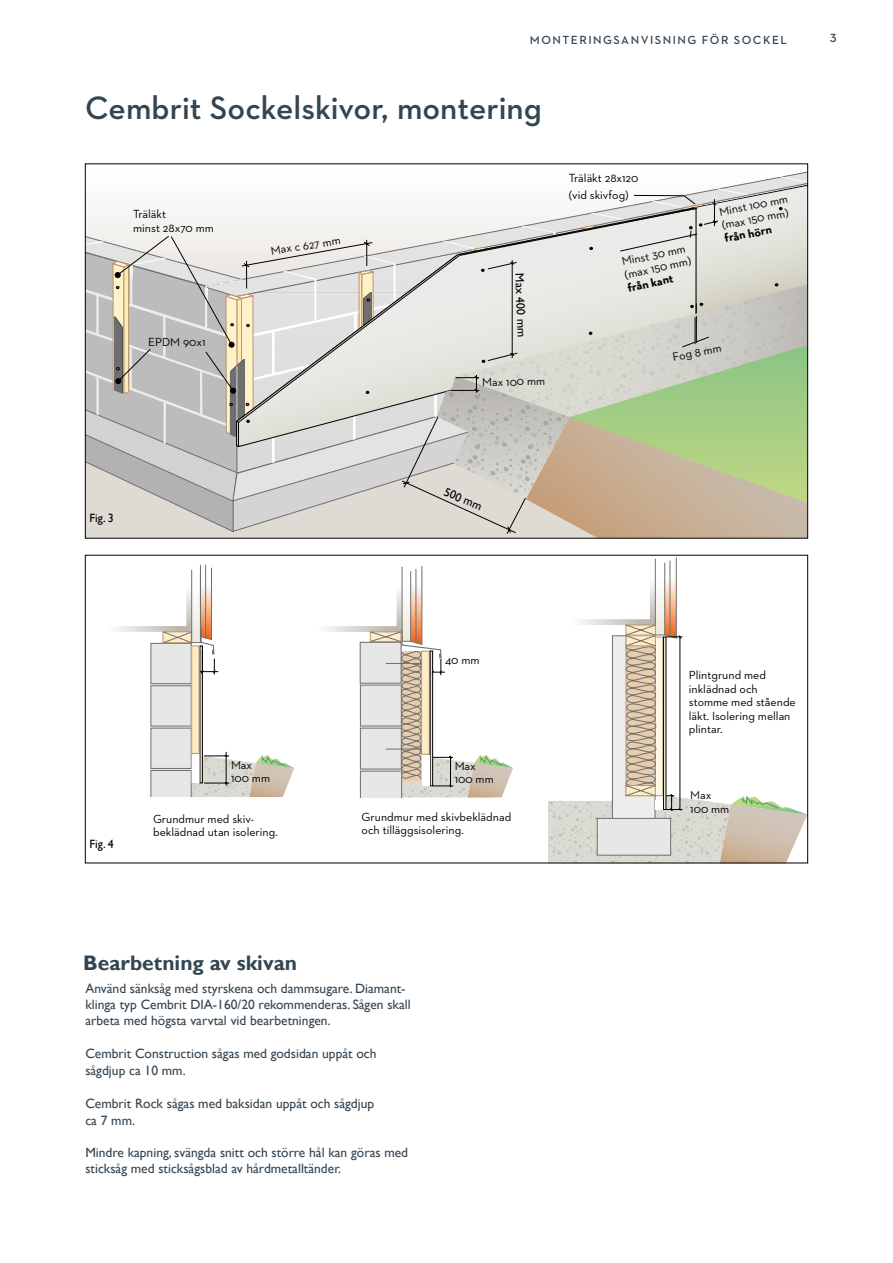
<style>
.page{position:relative;width:893px;height:1263px;background:#fff}
.page>*{position:absolute;margin:0;border:0;box-sizing:border-box;transform-origin:0 0}
.t1{font:600 33px "Neutraface 2 Text";color:#344552}
.t2{font:700 21px "Gill Sans";color:#344552}
.t3{font:13.5px/16.2px "Gill Sans";color:#344552}
.t4{font:12px/13.5px "Neutraface 2 Text";color:#000}
.t5{font:600 12px "Neutraface 2 Text";letter-spacing:.125em;color:#344552}
.t6{font:12px "Gill Sans";color:#000}
.t7{font:700 12px "Neutraface 2 Text";color:#000}
</style>
<div class="page">
<svg style="left:548px;top:554px;width:261px;height:310px"></svg>
<svg style="left:548px;top:557px;width:258px;height:304px"></svg>
<svg style="left:326px;top:626px;width:44px;height:6px"></svg>
<div style="left:360px;top:642px;width:41px;height:41px;background:#e7e7e7"></div>
<div style="left:360px;top:642px;width:41px;height:41px;border:1px solid #706f6f"></div>
<div style="left:360px;top:685px;width:41px;height:41px;background:#e7e7e7"></div>
<div style="left:360px;top:685px;width:42px;height:41px;border:1px solid #706f6f"></div>
<div style="left:360px;top:728px;width:41px;height:41px;background:#e7e7e7"></div>
<div style="left:360px;top:728px;width:42px;height:41px;border:1px solid #706f6f"></div>
<div style="left:361px;top:771px;width:41px;height:27px;background:#e7e7e7"></div>
<div style="left:360px;top:771px;width:42px;height:27px;border:1px solid #706f6f"></div>
<svg style="left:370px;top:566px;width:143px;height:231px"></svg>
<svg style="left:117px;top:626px;width:46px;height:6px"></svg>
<svg style="left:151px;top:684px;width:40px;height:86px"></svg>
<div style="left:151px;top:643px;width:40px;height:41px;background:#e7e7e7"></div>
<div style="left:151px;top:643px;width:41px;height:41px;border:1px solid #706f6f"></div>
<div style="left:151px;top:686px;width:40px;height:40px;background:#e7e7e7"></div>
<div style="left:151px;top:685px;width:41px;height:41px;border:1px solid #706f6f"></div>
<div style="left:151px;top:728px;width:40px;height:40px;background:#e7e7e7"></div>
<div style="left:151px;top:728px;width:41px;height:41px;border:1px solid #706f6f"></div>
<div style="left:151px;top:770px;width:40px;height:27px;background:#e7e7e7"></div>
<div style="left:200px;top:646px;width:3px;height:137px;border:1px solid #000"></div>
<div style="left:192px;top:646px;width:7px;height:108px;background:#ffedc7"></div>
<div style="left:191px;top:646px;width:8px;height:108px;border:1px solid #bb966f"></div>
<svg style="left:165px;top:751px;width:129px;height:46px"></svg>
<svg style="left:163px;top:565px;width:56px;height:110px"></svg>
<div style="left:192px;top:754px;width:7px;height:29px;background:#fff"></div>
<svg style="left:85px;top:176px;width:723px;height:362px;background:#d4d3c9"></svg>
<p class="t5" style="left:530px;top:32px;width:259px">MONTERINGSANVISNING FÖR SOCKEL</p>
<h1 class="t1" style="left:85px;top:86px;width:458px">Cembrit Sockelskivor, montering</h1>
<p class="t4" style="left:133px;top:207px;width:82px">Träläkt<br>minst 28x70 mm</p>
<p class="t4" style="left:148px;top:335px;width:59px">EPDM 90x1</p>
<p class="t4" style="left:270px;top:244px;width:72px;rotate:-9deg">Max c 627 mm</p>
<p class="t6" style="left:526px;top:273px;width:65px;rotate:88deg">Max 400 mm</p>
<p class="t4" style="left:482px;top:375px;width:65px;rotate:-1deg">Max 100 mm</p>
<p class="t4" style="left:569px;top:170px;width:71px;line-height:16.5px">Träläkt 28x120 (vid skivfog)</p>
<p class="t4" style="left:620px;top:255px;width:69px;rotate:-12deg">Minst 30 mm (max 150 mm)</p>
<p class="t7" style="left:626px;top:280px;width:48px;rotate:-12deg">från kant</p>
<p class="t4" style="left:718px;top:205px;width:71px;rotate:-11deg">Minst 100 mm (max 150 mm)</p>
<p class="t7" style="left:723px;top:231px;width:49px;rotate:-11deg">från hörn</p>
<p class="t4" style="left:671px;top:350px;width:51px;rotate:-11deg">Fog 8 mm</p>
<p class="t6" style="left:90px;top:511px;width:26px">Fig. 3</p>
<p class="t6" style="left:447px;top:485px;width:41px;rotate:22deg">500 mm</p>
<p class="t5" style="left:830px;top:30px;width:8px">3</p>
<p class="t4" style="left:445px;top:653px;width:36px">40 mm</p>
<p class="t6" style="left:90px;top:837px;width:26px">Fig. 4</p>
<p class="t4" style="left:231px;top:758px;width:41px">Max<br>100 mm</p>
<p class="t4" style="left:455px;top:759px;width:41px">Max<br>100 mm</p>
<p class="t4" style="left:153px;top:812px;width:126px">Grundmur med skiv&shy;beklädnad utan isolering.</p>
<p class="t4" style="left:362px;top:810px;width:151px">Grundmur med skivbeklädnad och tilläggsisolering.</p>
<h2 class="t2" style="left:83px;top:951px;width:215px">Bearbetning av skivan</h2>
<p class="t3" style="left:85px;top:980px;width:327px">Använd sänksåg med styrskena och dammsugare. Diamant&shy;klinga typ Cembrit DIA-160/20 rekommenderas. Sågen skall arbeta med högsta varvtal vid bearbetningen.</p>
<p class="t3" style="left:85px;top:1046px;width:293px">Cembrit Construction sågas med godsidan uppåt och sågdjup ca 10 mm.</p>
<p class="t3" style="left:85px;top:1096px;width:290px">Cembrit Rock sågas med baksidan uppåt och sågdjup ca 7 mm.</p>
<p class="t3" style="left:85px;top:1145px;width:324px">Mindre kapning, svängda snitt och större hål kan göras med sticksåg med sticksågsblad av hårdmetalltänder.</p>
<p class="t4" style="left:689px;top:668px;width:108px">Plintgrund med inklädnad och stomme med stående läkt. Isolering mellan plintar.</p>
<p class="t4" style="left:690px;top:788px;width:41px">Max<br>100 mm</p>
</div>
